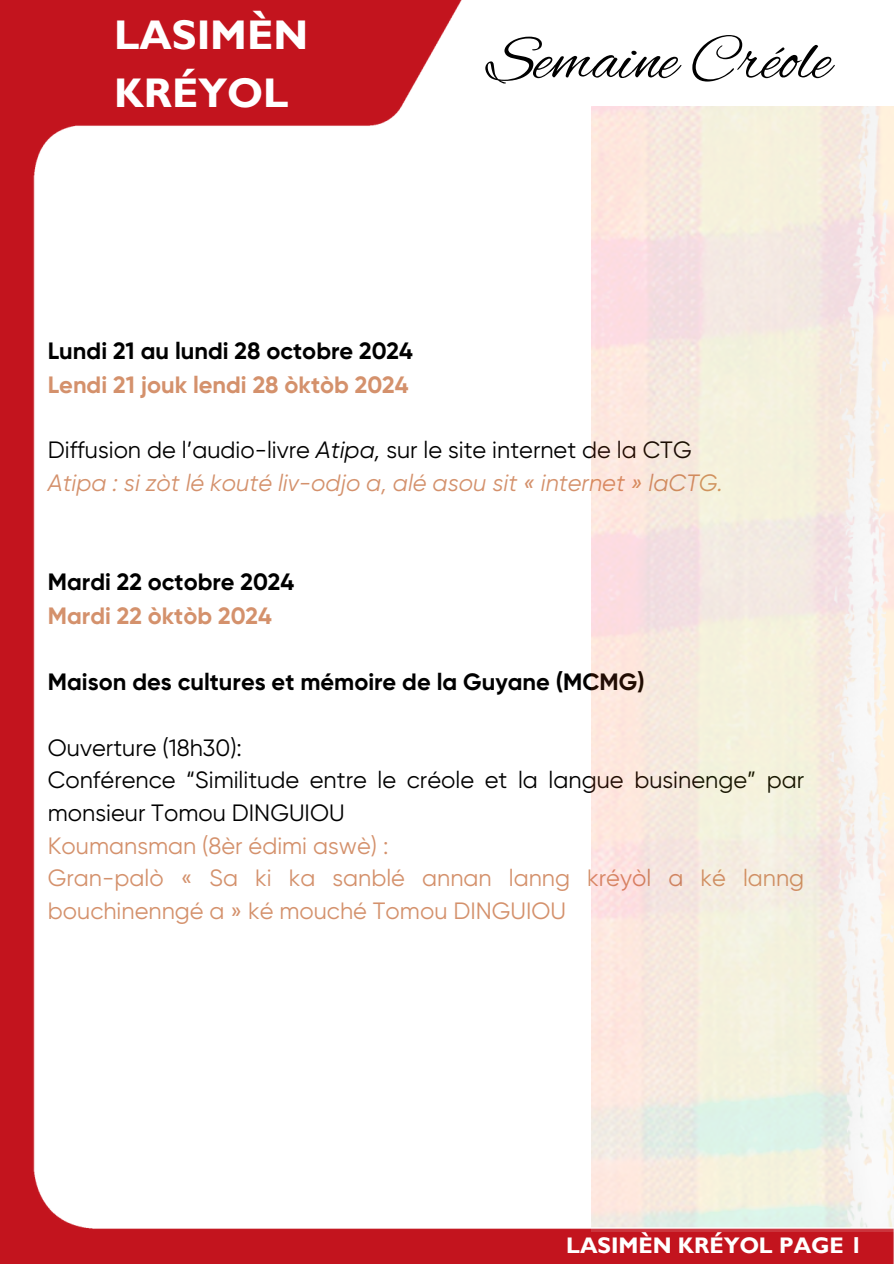
<style>
.page{position:relative;width:894px;height:1264px;background:#fff}
.page>*{position:absolute;margin:0;border:0;box-sizing:border-box;transform-origin:0 0}
.t1{font:65.1px "Alex Brush";color:#000}
.t2{font:700 41.4px/57.9px "Gill Sans MT Std";color:#fff}
.t3{font:23.55px/32.7px "Gilroy";color:#000}
.t4{font:700 23.55px/33.8px "Gilroy";color:#000}
.t5{font:23.55px/32.7px "Gilroy";color:#d4916c}
.t6{font:italic 23.55px "Gilroy";color:#d4916c}
.t7{font:700 22.5px "Gill Sans MT Std";color:#fff}
.s1{color:#d4916c}
.s2{font-style:italic}
</style>
<div class="page">
<img style="left:0;top:0;width:893px;height:1263px">
<img style="left:591px;top:106px;width:302px;height:1125px">
<p class="t2" style="left:114px;top:12px;width:195px">LASIMÈN<br>KRÉYOL</p>
<p class="t1" style="left:486px;top:24px;width:346px">Semaine Créole</p>
<h2 class="t4" style="left:48px;top:334px;width:366px">Lundi 21 au lundi 28 octobre 2024<br><span class="s1">Lendi 21 jouk lendi 28 òktòb 2024</span></h2>
<h1 class="t3" style="left:48px;top:434px;width:645px">Diffusion de l’audio-livre <span class="s2">Atipa,</span> sur le site internet de la CTG</h1>
<p class="t6" style="left:48px;top:469px;width:676px">Atipa : si zòt lé kouté liv-odjo a, alé asou sit « internet » laCTG.</p>
<h4 class="t4" style="left:48px;top:565px;width:248px">Mardi 22 octobre 2024<br><span class="s1">Mardi 22 òktòb 2024</span></h4>
<p class="t4" style="left:48px;top:665px;width:598px">Maison des cultures et mémoire de la Guyane (MCMG)</p>
<p class="t3" style="left:48px;top:731px;width:196px">Ouverture (18h30):</p>
<h4 class="t3" style="left:48px;top:764px;width:757px">Conférence “Similitude entre le créole et la langue businenge” par monsieur Tomou DINGUIOU</h4>
<h4 class="t5" style="left:48px;top:829px;width:342px">Koumansman (8èr édimi aswè) :</h4>
<p class="t5" style="left:48px;top:861px;width:757px">Gran-palò « Sa ki ka sanblé annan lanng kréyòl a ké lanng bouchinenngé a » ké mouché Tomou DINGUIOU</p>
<p class="t7" style="left:566px;top:1237px;width:298px">LASIMÈN KRÉYOL PAGE 1</p>
</div>
